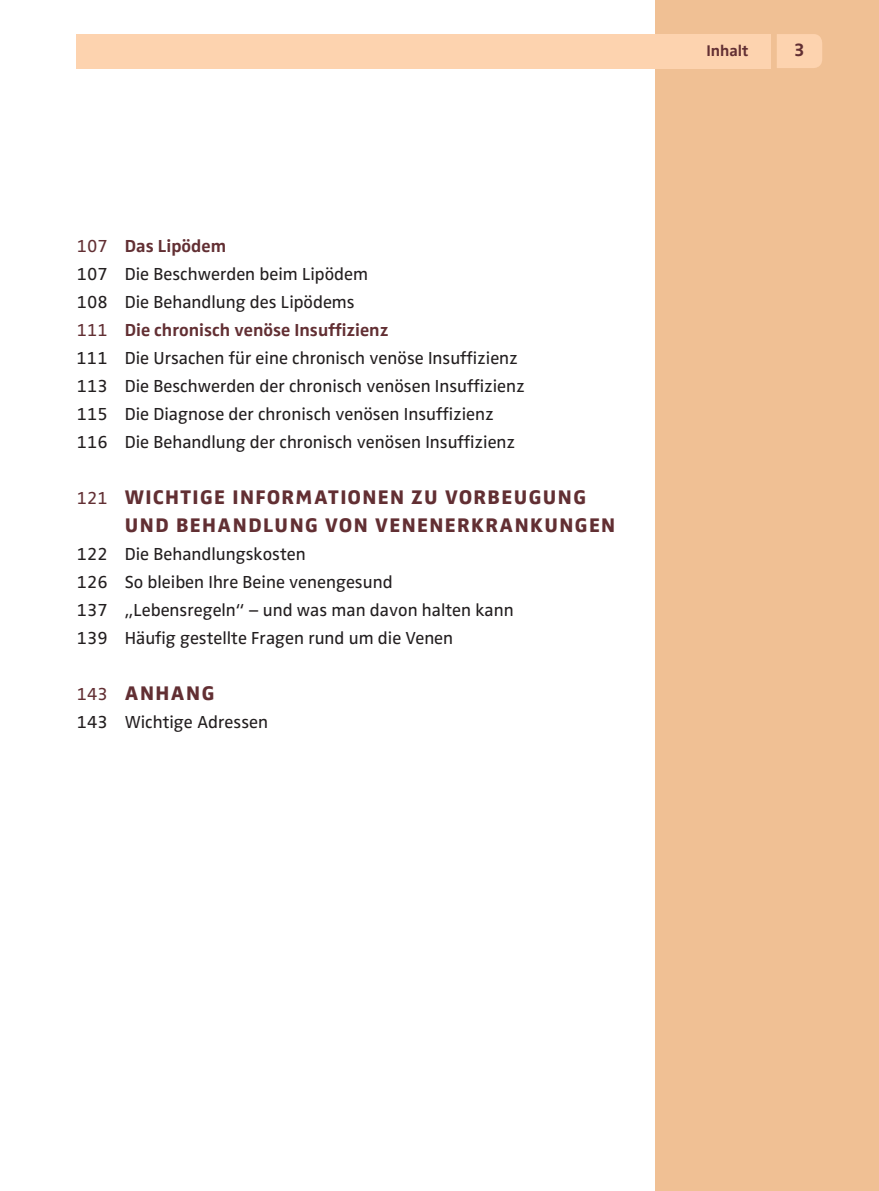
<style>
.page{position:relative;width:879px;height:1191px;background:#fff}
.page>*{position:absolute;margin:0;border:0;box-sizing:border-box;transform-origin:0 0}
.t1{font:800 20.4px/28px "Zwo Pro";letter-spacing:.07em;color:#622f33}
.t2{font:700 18.4px "Zwo Pro";color:#622f33}
.t3{font:18px/28px "Zwo Pro";color:#231f20}
.t4{font:700 16px "Zwo Pro";color:#622f33}
.s1{color:#622f33}
.s2{font-weight:700;color:#622f33}
.s3{font-weight:400;font-size:18px}
</style>
<div class="page">
<div style="left:655px;top:0;width:224px;height:1191px;background:#f0c094"></div>
<div style="left:77px;top:34px;width:694px;height:34px;background:#fdd3af"></div>
<div style="left:777px;top:34px;width:45px;height:34px;background:#fdd3af"></div>
<p class="t3" style="left:77px;top:233px;width:450px"><span class="s1">107</span> <span class="s2">Das Lipödem<br></span>107 Die Beschwerden beim Lipödem<br>108 Die Behandlung des Lipödems<br><span class="s1">111</span> <span class="s2">Die chronisch venöse Insuffizienz<br></span>111 Die Ursachen für eine chronisch venöse Insuffizienz 113 Die Beschwerden der chronisch venösen Insuffizienz 115 Die Diagnose der chronisch venösen Insuffizienz 116 Die Behandlung der chronisch venösen Insuffizienz</p>
<p class="t1" style="left:125px;top:485px;width:492px;text-indent:-48px"><span class="s3">121</span> WICHTIGE INFORMATIONEN ZU VORBEUGUNG<br>UND BEHANDLUNG VON VENEN ERKRANKUNGEN</p>
<p class="t3" style="left:77px;top:541px;width:438px">122 Die Behandlungskosten<br>126 So bleiben Ihre Beine venengesund<br>137 „Lebensregeln“ – und was man davon halten kann 139 Häufig gestellte Fragen rund um die Venen</p>
<p class="t1" style="left:77px;top:681px;width:139px"><span class="s3">143</span> ANHANG</p>
<p class="t3" style="left:77px;top:709px;width:193px">143 Wichtige Adressen</p>
<p class="t4" style="left:706px;top:45px;width:44px">Inhalt</p>
<p class="t2" style="left:794px;top:43px;width:12px">3</p>
</div>
